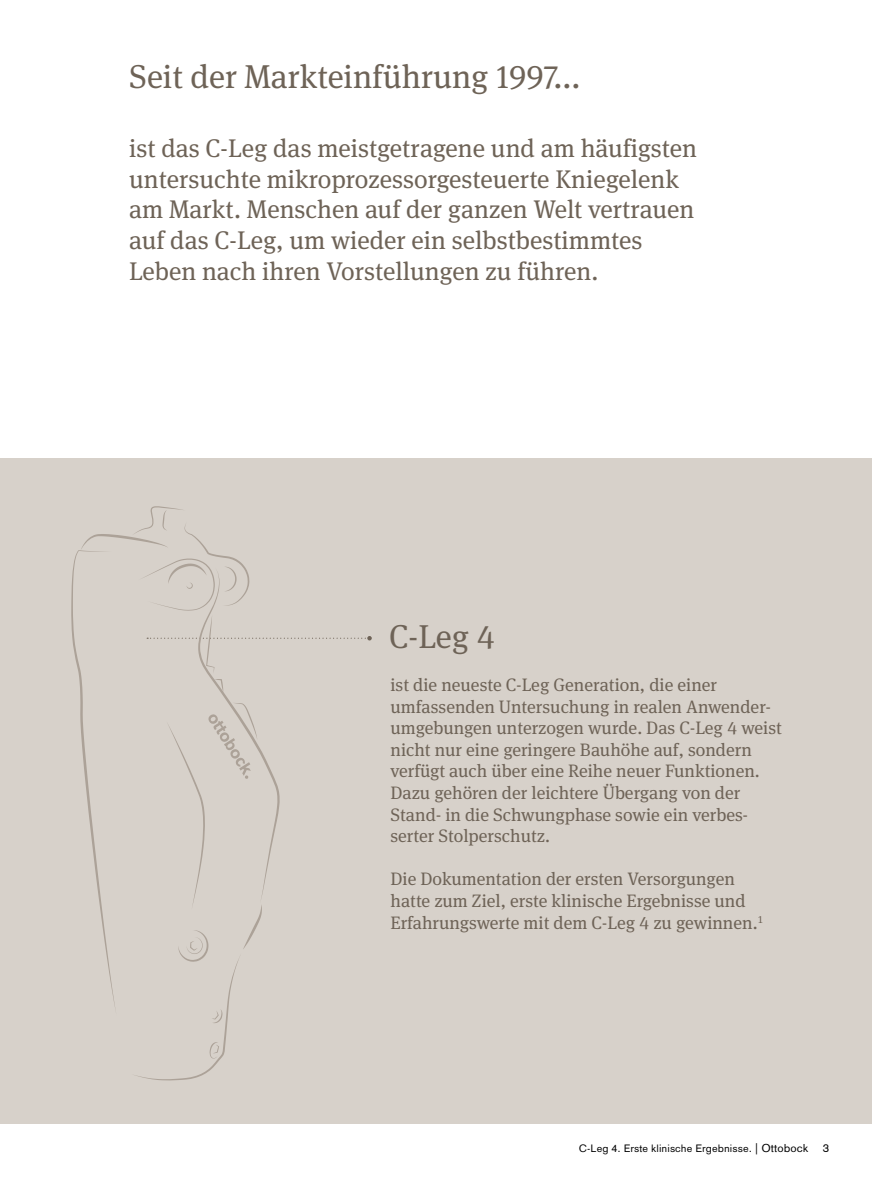
<style>
.page{position:relative;width:893px;height:1191px;background:#fff}
.page>*{position:absolute;margin:0;border:0;box-sizing:border-box;transform-origin:0 0}
.t1{font:33px "OBO Serif";color:#6e6357}
.t2{font:25.5px/30.8px "OBO Serif";color:#6e6357}
.t3{font:18px/21.6px "OBO Serif";color:#6e6357}
.t4{font:11.25px "OBO Sans";color:#000}
.t5{font:10.5px "OBO Sans";letter-spacing:.005em;color:#000}
.s1{font-size:11.25px}
</style>
<div class="page">
<div style="left:0;top:458px;width:872px;height:665px;background:#d7d1ca"></div>
<svg style="left:71px;top:506px;width:301px;height:574px"></svg>
<h1 class="t1" style="left:129px;top:57px;width:453px">Seit der Markteinführung 1997...</h1>
<p class="t2" style="left:129px;top:133px;width:569px">ist das C-Leg das meistgetragene und am häufigsten untersuchte mikroprozessorgesteuerte Kniegelenk am Markt. Menschen auf der ganzen Welt vertrauen auf das C-Leg, um wieder ein selbstbestimmtes Leben nach ihren Vorstellungen zu führen.</p>
<h1 class="t1" style="left:389px;top:617px;width:108px">C-Leg 4</h1>
<p class="t3" style="left:390px;top:674px;width:393px">ist die neueste C-Leg Generation, die einer umfassenden Untersuchung in realen Anwender&shy;umgebungen unterzogen wurde. Das C-Leg 4 weist nicht nur eine geringere Bauhöhe auf, sondern verfügt auch über eine Reihe neuer Funktionen.<br>Dazu gehören der leichtere Übergang von der Stand- in die Schwungphase sowie ein verbes&shy;serter Stolperschutz.</p>
<p class="t3" style="left:390px;top:868px;width:374px">Die Dokumentation der ersten Versorgungen hatte zum Ziel, erste klinische Ergebnisse und<br>Erfahrungswerte mit dem C-Leg 4 zu gewinnen.<sup>1</sup></p>
<p class="t5" style="left:579px;top:1142px;width:231px">C-Leg 4. Erste klinische Ergebnisse. <span class="s1">| Ottobock</span></p>
<p class="t4" style="left:823px;top:1141px;width:8px">3</p>
</div>
